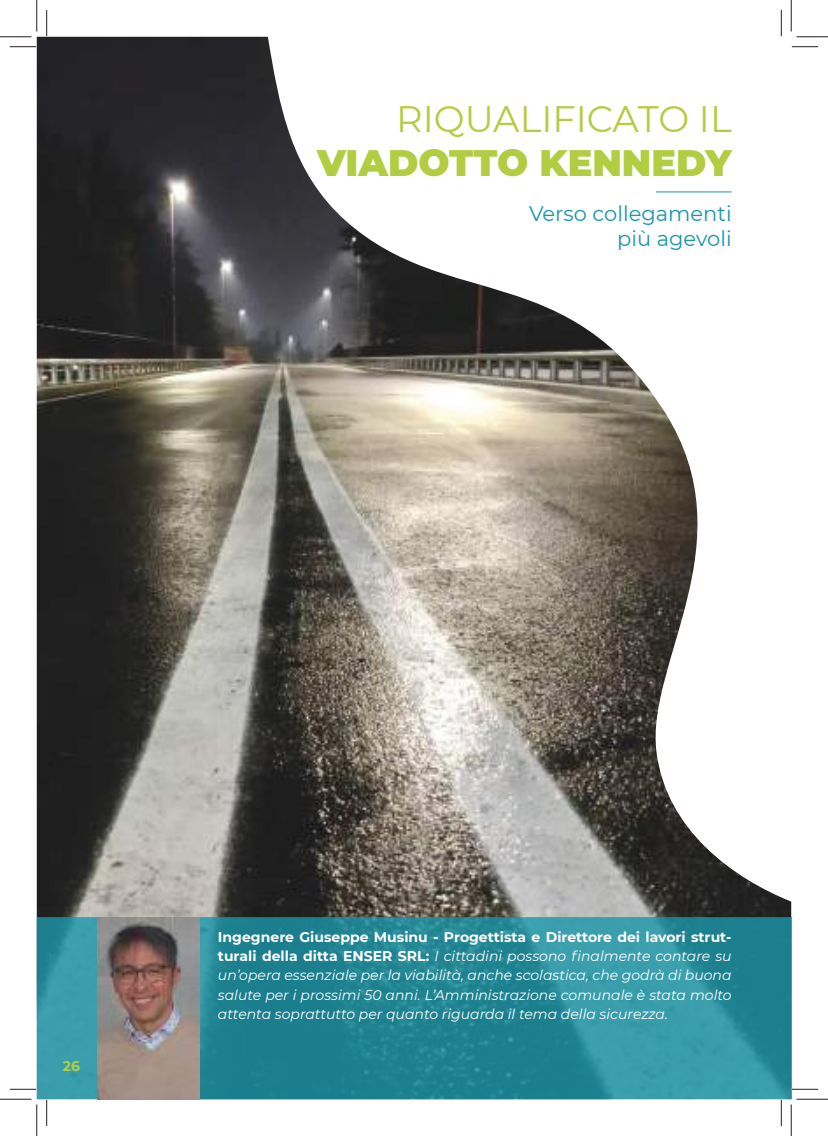
<style>
.page{position:relative;width:828px;height:1136px;background:#fff}
.page>*{position:absolute;margin:0;border:0;box-sizing:border-box;transform-origin:0 0}
.t1{font:36.75px "Montserrat";color:#b3cd42}
.t2{font:900 36.75px "Montserrat";color:#b3cd42}
.t3{font:21px/25.2px "Montserrat";color:#1a97aa;text-align:right}
.t4{font:italic 14px/19.2px "Montserrat";color:#fff;text-align:justify}
.t5{font:700 14px "Montserrat";color:#b3cd42}
.s1{font-weight:700;font-style:normal}
</style>
<div class="page">
<img style="left:37px;top:37px;width:696px;height:833px">
<svg style="left:37px;top:870px;width:754px;height:228px;background:#37838e"></svg>
<img style="left:97px;top:916px;width:103px;height:182px">
<hr style="left:656px;top:191px;width:75px;height:1px;background:#1a97aa">
<svg style="left:10px;top:46px;width:26px;height:1px"></svg>
<svg style="left:791px;top:46px;width:27px;height:1px"></svg>
<svg style="left:10px;top:1088px;width:26px;height:1px"></svg>
<svg style="left:791px;top:1088px;width:27px;height:1px"></svg>
<svg style="left:46px;top:10px;width:1px;height:26px"></svg>
<svg style="left:46px;top:1099px;width:1px;height:26px"></svg>
<svg style="left:781px;top:10px;width:1px;height:26px"></svg>
<svg style="left:781px;top:1099px;width:1px;height:26px"></svg>
<hr style="left:0;top:36px;width:32px;height:1px;background:#241f1f">
<hr style="left:796px;top:36px;width:32px;height:1px;background:#241f1f">
<hr style="left:0;top:1098px;width:32px;height:1px;background:#241f1f">
<hr style="left:796px;top:1098px;width:32px;height:1px;background:#241f1f">
<hr style="left:36px;top:0;width:1px;height:32px;background:#241f1f">
<hr style="left:36px;top:1104px;width:1px;height:31px;background:#241f1f">
<hr style="left:790px;top:0;width:1px;height:32px;background:#241f1f">
<hr style="left:790px;top:1104px;width:1px;height:31px;background:#241f1f">
<h1 class="t1" style="left:396px;top:94px;width:337px">RIQUALIFICATO IL</h1>
<h1 class="t2" style="left:317px;top:135px;width:416px">VIADOTTO KENNEDY</h1>
<h2 class="t3" style="left:529px;top:200px;width:204px">Verso collegamenti più agevoli</h2>
<p class="t5" style="left:63px;top:1055px;width:19px">26</p>
<p class="t4" style="left:218px;top:926px;width:515px"><span class="s1">Ingegnere Giuseppe Musinu - Progettista e Direttore dei lavori strut&shy;turali della ditta ENSER SRL:</span> I cittadini possono finalmente contare su un’opera essenziale per la viabilità, anche scolastica, che godrà di buona salute per i prossimi 50 anni. L’Amministrazione comunale è stata molto attenta soprattutto per quanto riguarda il tema della sicurezza.</p>
</div>
